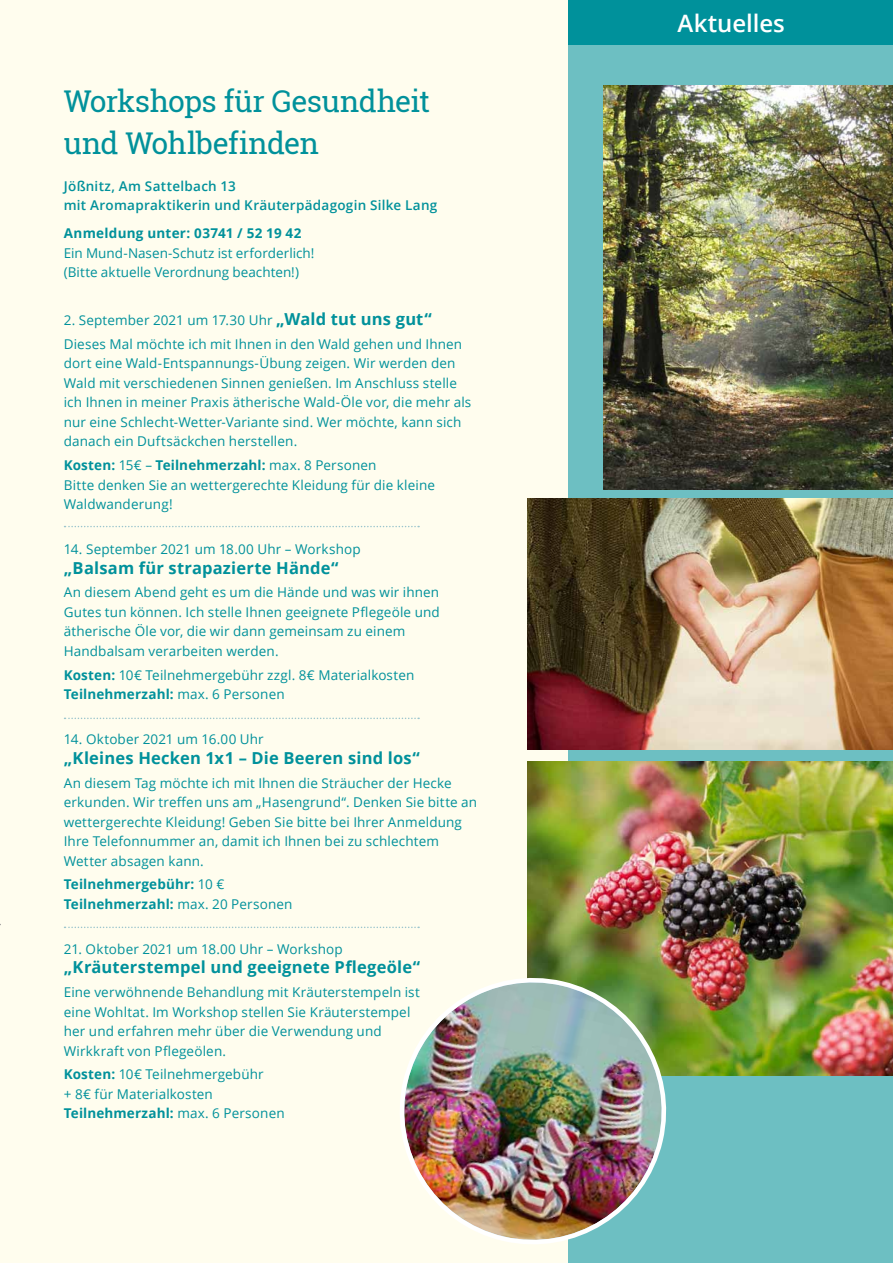
<style>
.page{position:relative;width:893px;height:1263px;background:#fff}
.page>*{position:absolute;margin:0;border:0;box-sizing:border-box;transform-origin:0 0}
.t1{font:30px/42px "Roboto Slab";letter-spacing:-.02em;color:#00919b}
.t2{font:600 24px "Open Sans";color:#fff}
.t3{font:700 16.5px "Open Sans";letter-spacing:.015em;color:#00919b}
.t4{font:13.5px/19.5px "Open Sans";letter-spacing:.01em;color:#00919b}
.t5{font:700 13.5px/19.5px "Open Sans";letter-spacing:.015em;color:#00919b}
.t6{font:600 13.5px/19.5px "Open Sans";letter-spacing:.02em;color:#00919b}
.s1{font-weight:700;font-size:16.5px}
.s2{font-weight:700}
.s3{font-weight:400}
</style>
<div class="page">
<div style="left:0;top:0;width:687px;height:1263px;background:#fffdee"></div>
<div style="left:568px;top:23px;width:325px;height:1240px;background:#6dbfc2"></div>
<div style="left:569px;top:0;width:324px;height:45px;background:#00919b"></div>
<img style="left:604px;top:85px;width:289px;height:404px">
<img style="left:527px;top:499px;width:366px;height:251px">
<img style="left:527px;top:761px;width:366px;height:314px">
<svg style="left:65px;top:526px;width:354px;height:1px"></svg>
<svg style="left:65px;top:718px;width:354px;height:1px"></svg>
<svg style="left:65px;top:926px;width:354px;height:2px"></svg>
<img style="left:400px;top:962px;width:282px;height:282px">
<h1 class="t1" style="left:64px;top:80px;width:368px">Workshops für Gesundheit und Wohlbefinden</h1>
<p class="t6" style="left:64px;top:176px;width:375px">Jößnitz, Am Sattelbach 13<br>mit Aromapraktikerin und Kräuterpädagogin Silke Lang</p>
<p class="t5" style="left:64px;top:223px;width:239px">Anmeldung unter: 03741 / 52 19 42</p>
<p class="t4" style="left:64px;top:243px;width:252px">Ein Mund-Nasen-Schutz ist erforderlich! (Bitte aktuelle Verordnung beachten!)</p>
<p class="t4" style="left:64px;top:308px;width:400px;line-height:23.7px">2. September 2021 um 17.30 Uhr <span class="s1">„Wald tut uns gut“<br></span>Dieses Mal möchte ich mit Ihnen in den Wald gehen und Ihnen</p>
<p class="t4" style="left:64px;top:353px;width:409px">dort eine Wald-Entspannungs-Übung zeigen. Wir werden den Wald mit verschiedenen Sinnen genießen. Im Anschluss stelle ich Ihnen in meiner Praxis ätherische Wald-Öle vor, die mehr als nur eine Schlecht-Wetter-Variante sind. Wer möchte, kann sich danach ein Duftsäckchen herstellen.</p>
<p class="t4" style="left:64px;top:455px;width:373px"><span class="s2">Kosten:</span> 15€ – <span class="s2">Teilnehmerzahl:</span> max. 8 Personen<br>Bitte denken Sie an wettergerechte Kleidung für die kleine<br>Waldwanderung!</p>
<p class="t4" style="left:64px;top:539px;width:298px">14. September 2021 um 18.00 Uhr – Workshop</p>
<p class="t3" style="left:64px;top:556px;width:276px">„Balsam für strapazierte Hände“</p>
<p class="t4" style="left:64px;top:582px;width:378px">An diesem Abend geht es um die Hände und was wir ihnen Gutes tun können. Ich stelle Ihnen geeignete Pflegeöle und ätherische Öle vor, die wir dann gemeinsam zu einem Handbalsam verarbeiten werden.</p>
<p class="t4" style="left:64px;top:665px;width:352px"><span class="s2">Kosten:</span> 10€ Teilnehmergebühr zzgl. 8€ Materialkosten<br><span class="s2">Teilnehmerzahl:</span> max. 6 Personen</p>
<p class="t4" style="left:64px;top:729px;width:201px">14. Oktober 2021 um 16.00 Uhr</p>
<p class="t3" style="left:64px;top:746px;width:357px">„Kleines Hecken 1x1 – Die Beeren sind los“</p>
<p class="t4" style="left:64px;top:772px;width:415px">An diesem Tag möchte ich mit Ihnen die Sträucher der Hecke erkunden. Wir treffen uns am „Hasengrund“. Denken Sie bitte an wettergerechte Kleidung! Geben Sie bitte bei Ihrer Anmeldung Ihre Telefonnummer an, damit ich Ihnen bei zu schlechtem Wetter absagen kann.</p>
<p class="t5" style="left:64px;top:874px;width:230px">Teilnehmergebühr: <span class="s3">10 €<br></span>Teilnehmerzahl: <span class="s3">max. 20 Personen</span></p>
<p class="t4" style="left:64px;top:939px;width:280px">21. Oktober 2021 um 18.00 Uhr – Workshop</p>
<p class="t3" style="left:64px;top:956px;width:358px">„Kräuterstempel und geeignete Pflegeöle“</p>
<p class="t4" style="left:64px;top:982px;width:358px">Eine verwöhnende Behandlung mit Kräuterstempeln ist eine Wohltat. Im Workshop stellen Sie Kräuterstempel her und erfahren mehr über die Verwendung und Wirkkraft von Pflegeölen.</p>
<p class="t4" style="left:64px;top:1064px;width:222px"><span class="s2">Kosten:</span> 10€ Teilnehmergebühr<br>+ 8€ für Materialkosten<br><span class="s2">Teilnehmerzahl:</span> max. 6 Personen</p>
<h2 class="t2" style="left:678px;top:7px;width:109px">Aktuelles</h2>
</div>
